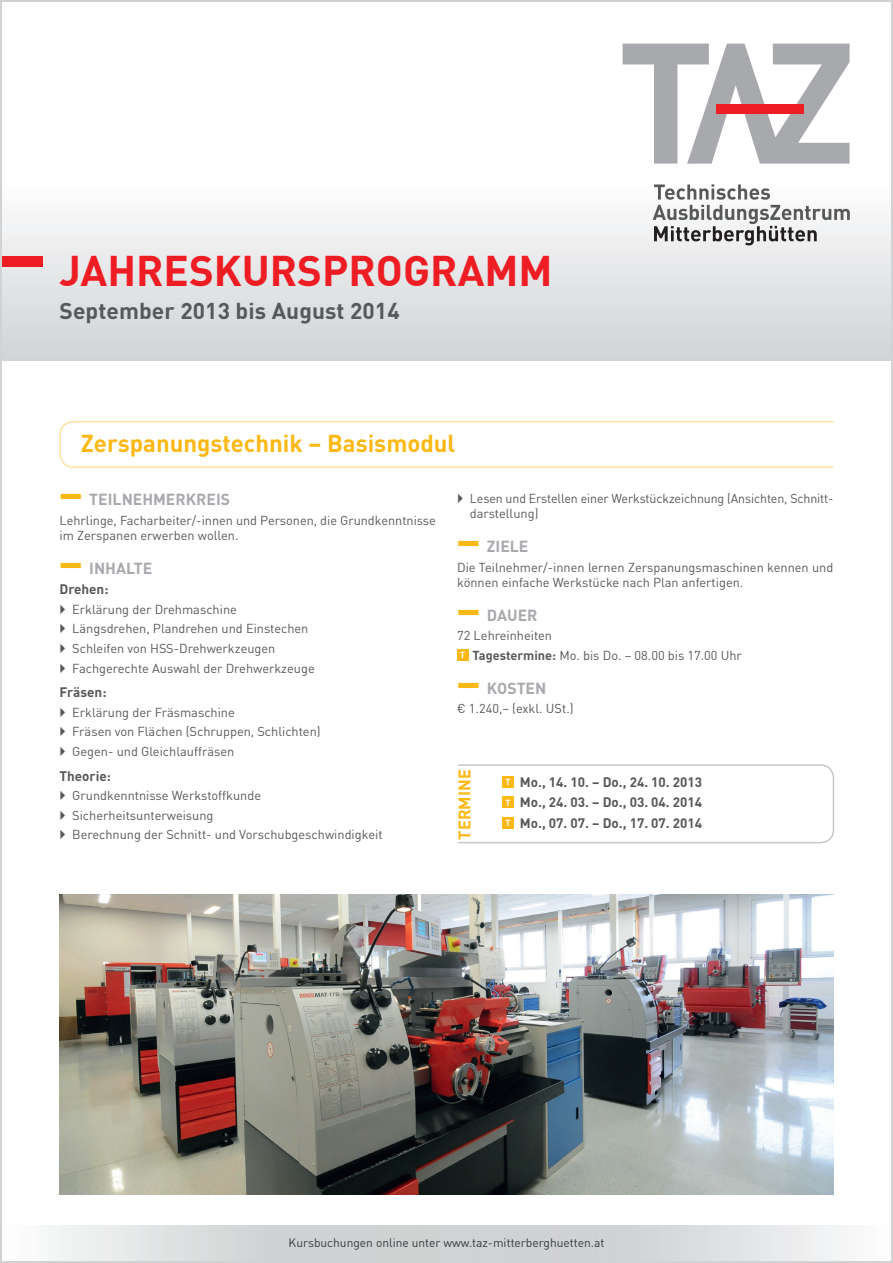
<style>
.page{position:relative;width:893px;height:1263px;background:#fff}
.page>*{position:absolute;margin:0;border:0;box-sizing:border-box;transform-origin:0 0}
.t1{font:700 42px "DIN";color:#ee1d23}
.t2{font:700 40.95px "DIN";color:#fcb814;scale:.54 1}
.t3{font:700 24px "DIN";color:#fcb814}
.t4{font:700 22.5px "DIN";letter-spacing:.005em;color:#57585a}
.t5{font:700 16.5px "DIN";color:#fcb814}
.t6{font:700 15.75px "DIN";color:#a8a9ad}
.t7{font:700 13.5px/20.4px "DIN";color:#57585a;text-align:justify}
.t8{font:12.75px/19.5px "DIN";color:#57585a}
.t9{font:12px "DIN";color:#363a3d}
.t10{font:700 8.7px "DIN";color:#fff}
.s1{font-weight:700}
</style>
<div class="page">
<div style="left:2px;top:2px;width:889px;height:359px;background:linear-gradient(to bottom,#fff,#dcdddf)"></div>
<svg style="left:623px;top:44px;width:226px;height:120px"></svg>
<svg style="left:653px;top:184px;width:197px;height:61px"></svg>
<div style="left:716px;top:104px;width:87px;height:10px;background:#ee1d23"></div>
<div style="left:2px;top:256px;width:41px;height:11px;background:#ee1d23"></div>
<svg style="left:51px;top:1225px;width:792px;height:36px"></svg>
<svg style="left:59px;top:421px;width:775px;height:47px"></svg>
<div style="left:457px;top:649px;width:11px;height:12px;background:#fcb814"></div>
<svg style="left:458px;top:764px;width:377px;height:80px"></svg>
<div style="left:502px;top:777px;width:12px;height:11px;background:#fcb814"></div>
<div style="left:502px;top:797px;width:12px;height:11px;background:#fcb814"></div>
<div style="left:502px;top:817px;width:12px;height:11px;background:#fcb814"></div>
<img style="left:60px;top:894px;width:773px;height:301px">
<h1 class="t1" style="left:60px;top:243px;width:495px">Jahreskursprogramm</h1>
<h3 class="t4" style="left:60px;top:296px;width:342px">September 2013 bis August 2014</h3>
<h3 class="t3" style="left:81px;top:428px;width:376px">Zerspanungstechnik − Basismodul</h3>
<h2 class="t2" style="left:60px;top:467px;width:44px">—</h2>
<p class="t6" style="left:89px;top:489px;width:142px">Teilnehmerkreis</p>
<p class="t8" style="left:60px;top:512px;width:378px;line-height:15.3px">Lehrlinge, Facharbeiter/-innen und Personen, die Grundkenntnisse im Zerspanen erwerben wollen.</p>
<h2 class="t2" style="left:60px;top:535px;width:44px">—</h2>
<p class="t6" style="left:89px;top:558px;width:55px">I nhaltE</p>
<p class="t7" style="left:60px;top:579px;width:51px">Drehen:</p>
<p class="t8" style="left:72px;top:599px;width:244px">Erklärung der Drehmaschine Längsdrehen, Plandrehen und Einstechen Schleifen von HSS-Drehwerkzeugen Fachgerechte Auswahl der Drehwerkzeuge</p>
<p class="t7" style="left:60px;top:682px;width:48px">Fräsen:</p>
<p class="t8" style="left:72px;top:702px;width:250px">Erklärung der Fräsmaschine<br>Fräsen von Flächen (Schruppen, Schlichten)<br>Gegen- und Gleichlauffräsen</p>
<p class="t7" style="left:60px;top:765px;width:53px">Theorie:</p>
<p class="t8" style="left:72px;top:786px;width:312px">Grundkenntnisse Werkstoffkunde<br>Sicherheitsunterweisung<br>Berechnung der Schnitt- und Vorschubgeschwindigkeit</p>
<p class="t8" style="left:470px;top:490px;width:365px;line-height:15.3px">Lesen und Erstellen einer Werkstückzeichnung (Ansichten, Schnitt&shy;darstellung)</p>
<h2 class="t2" style="left:457px;top:514px;width:44px">—</h2>
<p class="t6" style="left:487px;top:536px;width:41px">ZielE</p>
<p class="t8" style="left:457px;top:559px;width:378px;line-height:15.3px">Die Teilnehmer/-innen lernen Zerspanungsmaschinen kennen und können einfache Werkstücke nach Plan anfertigen.</p>
<h2 class="t2" style="left:457px;top:582px;width:44px">—</h2>
<p class="t6" style="left:487px;top:605px;width:52px">Dauer</p>
<p class="t8" style="left:472px;top:626px;width:271px;text-indent:-15px">72 Lehreinheiten<br><span class="s1">Tagestermine:</span> Mo. bis Do. − 08.00 bis 17.00 Uhr</p>
<h2 class="t2" style="left:457px;top:655px;width:44px">—</h2>
<p class="t6" style="left:487px;top:678px;width:61px">Kosten</p>
<p class="t8" style="left:457px;top:698px;width:118px">€ 1.240,− (exkl. USt.)</p>
<p class="t10" style="left:460px;top:649px;width:6px">T</p>
<p class="t5" style="left:454px;top:840px;width:72px;rotate:-90deg">Termine</p>
<p class="t7" style="left:520px;top:771px;width:184px">Mo., 14. 10. − Do., 24. 10. 2013<br>Mo., 24. 03. − Do., 03. 04. 2014<br>Mo., 07. 07. − Do., 17. 07. 2014</p>
<p class="t10" style="left:505px;top:776px;width:6px">T</p>
<p class="t10" style="left:505px;top:797px;width:6px">T</p>
<p class="t10" style="left:505px;top:817px;width:6px">T</p>
<p class="t9" style="left:289px;top:1235px;width:317px">Kursbuchungen online unter www.taz-mitterberghuetten.at</p>
</div>
